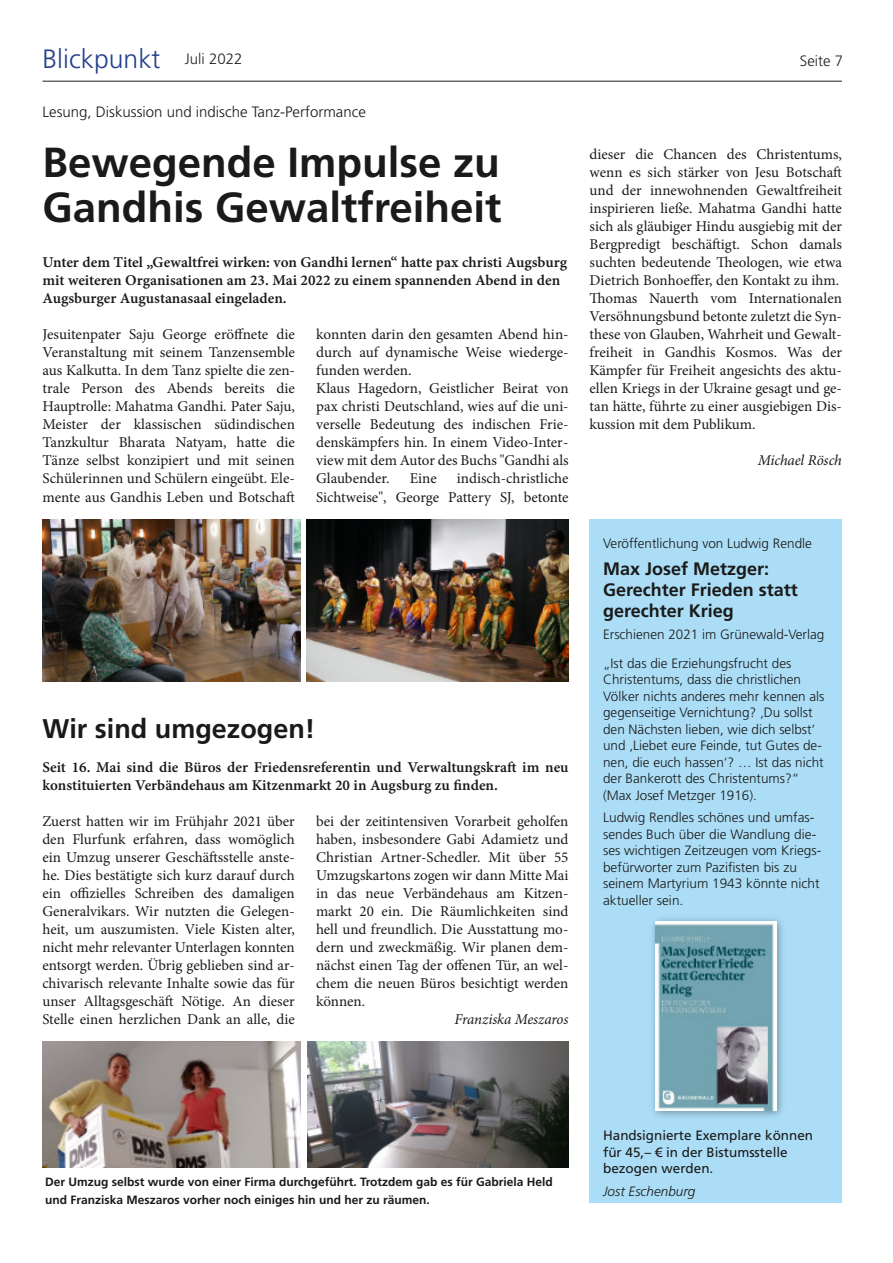
<style>
.page{position:relative;width:893px;height:1263px;background:#fff}
.page>*{position:absolute;margin:0;border:0;box-sizing:border-box;transform-origin:0 0}
.t1{font:700 42px/45px "Frutiger LT Std";color:#1a1a18}
.t2{font:700 27px "Frutiger LT Std";color:#1a1a18}
.t3{font:300 26.55px "Frutiger LT Std";color:#24408e}
.t4{font:700 18px/21px "Frutiger LT Std";color:#1a1a18}
.t5{font:15px/18px "Minion Pro";color:#1a1a18;text-align:justify}
.t6{font:15px/18px "Minion Pro Semibold Capt";color:#1a1a18}
.t7{font:300 15px "Frutiger LT Std";color:#1a1a18}
.t8{font:italic 15px "Minion Pro";letter-spacing:-.01em;color:#1a1a18}
.t9{font:300 15px "Frutiger LT Std";color:#221f20}
.t10{font:300 13.5px/16.5px "Frutiger LT Std";color:#1a1a18}
.t11{font:13.5px/16.5px "Frutiger LT Std";color:#1a1a18}
.t12{font:italic 300 13.5px "Frutiger LT Std";color:#1a1a18}
.t13{font:700 12px/18px "Frutiger LT Std";color:#1a1a18}
</style>
<div class="page">
<hr style="left:0;top:0;width:1px;height:1263px;background:#f6eddf">
<div style="left:590px;top:519px;width:252px;height:684px;background:#acddf7"></div>
<hr style="left:43px;top:81px;width:799px;height:1px;background:#221f20">
<img style="left:308px;top:1041px;width:261px;height:126px">
<img style="left:43px;top:1041px;width:257px;height:126px">
<img style="left:43px;top:519px;width:258px;height:162px">
<img style="left:307px;top:519px;width:262px;height:162px">
<img style="left:652px;top:918px;width:131px;height:199px">
<img style="left:656px;top:921px;width:120px;height:189px">
<h3 class="t3" style="left:43px;top:48px;width:201px">Blickpunkt <sup>Juli</sup> <sup>2022</sup></h3>
<p class="t9" style="left:800px;top:55px;width:45px">Seite 7</p>
<p class="t7" style="left:43px;top:105px;width:325px">Lesung, Diskussion und indische Tanz-Performance</p>
<h1 class="t1" style="left:43px;top:144px;width:461px">Bewegende Impulse zu<br>Gandhis Gewaltfreiheit</h1>
<p class="t6" style="left:43px;top:255px;width:526px">Unter dem Titel „Gewaltfrei wirken: von Gandhi lernen“ hatte pax christi Augsburg mit weiteren Organisationen am 23. Mai 2022 zu einem spannenden Abend in den<br>Augsburger Augustanasaal eingeladen.</p>
<p class="t5" style="left:43px;top:327px;width:254px">Jesuitenpater Saju George eröffnete die Veranstaltung mit seinem Tanzensemble aus Kalkutta. In dem Tanz spielte die zen‐ trale Person des Abends bereits die Hauptrolle: Mahatma Gandhi. Pater Saju, Meister der klassischen südindischen Tanzkultur Bharata Natyam, hatte die Tänze selbst konzipiert und mit seinen Schülerinnen und Schülern eingeübt. Ele‐ mente aus Gandhis Leben und Botschaft</p>
<p class="t5" style="left:316px;top:327px;width:254px;text-align:left">konnten darin den gesamten Abend hin‐ durch auf dynamische Weise wiederge‐ funden werden.<br>Klaus Hagedorn, Geistlicher Beirat von pax christi Deutschland, wies auf die uni‐ verselle Bedeutung des indischen Frie‐ denskämpfers hin. In einem Video-Inter‐ view mit dem Autor des Buchs "Gandhi als Glaubender.</p>
<p class="t5" style="left:316px;top:471px;width:254px;text-align:right">indisch-christliche<br>Sichtweise", George Pattery SJ, betonte</p>
<p class="t5" style="left:410px;top:471px;width:29px">Eine</p>
<h2 class="t2" style="left:42px;top:717px;width:275px">Wir sind umgezogen!</h2>
<p class="t6" style="left:42px;top:759px;width:528px">Seit 16. Mai sind die Büros der Friedensreferentin und Verwaltungskraft im neu konstituierten Verbändehaus am Kitzenmarkt 20 in Augsburg zu finden.</p>
<p class="t5" style="left:42px;top:813px;width:254px">Zuerst hatten wir im Frühjahr 2021 über den Flurfunk erfahren, dass womöglich ein Umzug unserer Geschäftsstelle anste‐ he. Dies bestätigte sich kurz darauf durch ein offizielles Schreiben des damaligen Generalvikars. Wir nutzten die Gelegen‐ heit, um auszumisten. Viele Kisten alter, nicht mehr relevanter Unterlagen konnten entsorgt werden. Übrig geblieben sind ar‐ chivarisch relevante Inhalte sowie das für unser Alltagsgeschäft Nötige. An dieser Stelle einen herzlichen Dank an alle, die</p>
<p class="t5" style="left:316px;top:813px;width:254px">bei der zeitintensiven Vorarbeit geholfen haben, insbesondere Gabi Adamietz und Christian Artner-Schedler. Mit über 55<br>Umzugskartons zogen wir dann Mitte Mai in das neue Verbändehaus am Kitzen‐ markt 20 ein. Die Räumlichkeiten sind hell und freundlich. Die Ausstattung mo‐ dern und zweckmäßig. Wir planen dem‐ nächst einen Tag der offenen Tür, an wel‐ chem die neuen Büros besichtigt werden können.</p>
<p class="t8" style="left:455px;top:1013px;width:115px">Franziska Meszaros</p>
<p class="t5" style="left:590px;top:147px;width:254px;text-align:left">dieser die Chancen des Christentums, wenn es sich stärker von Jesu Botschaft und der innewohnenden Gewaltfreiheit inspirieren ließe. Mahatma Gandhi hatte sich als gläubiger Hindu ausgiebig mit der Bergpredigt beschäftigt. Schon damals suchten bedeutende Theologen, wie etwa Dietrich Bonhoeffer, den Kontakt zu ihm.<br>Thomas Nauerth vom Internationalen Versöhnungsbund betonte zuletzt die Syn‐ these von Glauben, Wahrheit und Gewalt‐ freiheit in Gandhis Kosmos. Was der Kämpfer für Freiheit angesichts des aktu‐ ellen Kriegs in der Ukraine gesagt und ge‐ tan hätte, führte zu einer ausgiebigen Dis‐ kussion mit dem Publikum.</p>
<p class="t8" style="left:758px;top:455px;width:86px">Michael Rösch</p>
<p class="t10" style="left:603px;top:536px;width:210px">Veröffentlichung von Ludwig Rendle</p>
<p class="t4" style="left:603px;top:560px;width:196px">Max Josef Metzger:<br>Gerechter Frieden statt gerechter Krieg</p>
<p class="t10" style="left:603px;top:621px;width:223px;line-height:28.5px">Erschienen 2021 im Grünewald-Verlag „Ist das die Erziehungsfrucht des</p>
<p class="t10" style="left:603px;top:672px;width:223px">Christentums, dass die christlichen Völker nichts anderes mehr kennen als gegenseitige Vernichtung? ‚Du sollst den Nächsten lieben, wie dich selbst‘ und ‚Liebet eure Feinde, tut Gutes de&shy;nen, die euch hassen‘? … Ist das nicht der Bankerott des Christentums?“ (Max Josef Metzger 1916).</p>
<p class="t10" style="left:603px;top:810px;width:220px">Ludwig Rendles schönes und umfas&shy;sendes Buch über die Wandlung die&shy;ses wichtigen Zeitzeugen vom Kriegs&shy;befürworter zum Pazifisten bis zu seinem Martyrium 1943 könnte nicht aktueller sein.</p>
<p class="t13" style="left:45px;top:1173px;width:509px">Der Umzug selbst wurde von einer Firma durchgeführt. Trotzdem gab es für Gabriela Held und Franziska Meszaros vorher noch einiges hin und her zu räumen.</p>
<p class="t11" style="left:603px;top:1128px;width:212px">Handsignierte Exemplare können für 45,– € in der Bistumsstelle bezogen werden.</p>
<p class="t12" style="left:603px;top:1185px;width:94px">Jost Eschenburg</p>
</div>
